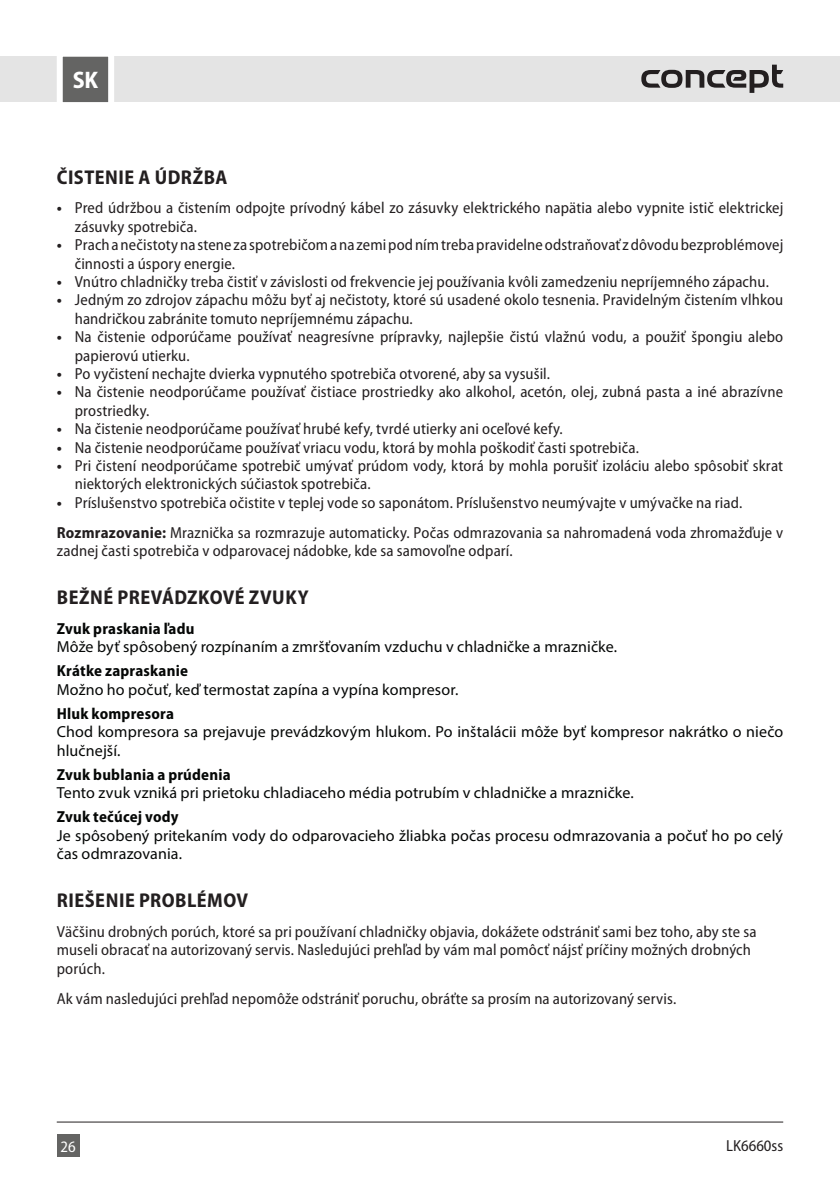
<style>
.page{position:relative;width:840px;height:1191px;background:#fff}
.page>*{position:absolute;margin:0;border:0;box-sizing:border-box;transform-origin:0 0}
.t1{font:700 semi-condensed 24px "Myriad Pro";color:#fff}
.t2{font:700 semi-condensed 20px "Myriad Pro";letter-spacing:.025em;color:#231f20}
.t3{font:semi-condensed 16px/18.4px "Myriad Pro";letter-spacing:.01em;color:#231f20}
.t4{font:16px/18.4px "Myriad Pro";letter-spacing:.005em;color:#050706}
.t5{font:700 semi-condensed 16px "Myriad Pro";letter-spacing:.015em;color:#050706}
.t6{font:semi-condensed 16px "Myriad Pro";color:#fff}
.s1{font-weight:700}
</style>
<div class="page">
<div style="left:0;top:57px;width:839px;height:45px;background:#e4e4e4"></div>
<div style="left:57px;top:1134px;width:22px;height:23px;background:#646463"></div>
<svg style="left:54px;top:56px;width:63px;height:47px;background:#909090"></svg>
<hr style="left:57px;top:1121px;width:725px;height:1px;background:#231f20">
<svg style="left:641px;top:65px;width:141px;height:28px"></svg>
<h1 class="t1" style="left:73px;top:67px;width:27px">SK</h1>
<p class="t2" style="left:57px;top:166px;width:172px">ČISTENIE A ÚDRŽBA</p>
<p class="t3" style="left:75px;top:199px;width:709px;text-indent:-18px"><span class="s1">•</span> Pred údržbou a čistením odpojte prívodný kábel zo zásuvky elektrického napätia alebo vypnite istič elektrickej zásuvky spotrebiča.</p>
<p class="t3" style="left:75px;top:236px;width:709px;text-indent:-18px"><span class="s1">•</span> Prach a nečistoty na stene za spotrebičom a na zemi pod ním treba pravidelne odstraňovať z dôvodu bezproblémovej činnosti a úspory energie.</p>
<p class="t3" style="left:57px;top:273px;width:713px"><span class="s1">•</span> Vnútro chladničky treba čistiť v závislosti od frekvencie jej používania kvôli zamedzeniu nepríjemného zápachu.</p>
<p class="t3" style="left:75px;top:291px;width:709px;text-indent:-18px"><span class="s1">•</span> Jedným zo zdrojov zápachu môžu byť aj nečistoty, ktoré sú usadené okolo tesnenia. Pravidelným čistením vlhkou handričkou zabránite tomuto nepríjemnému zápachu.</p>
<p class="t3" style="left:75px;top:328px;width:709px;text-indent:-18px"><span class="s1">•</span> Na čistenie odporúčame používať neagresívne prípravky, najlepšie čistú vlažnú vodu, a použiť špongiu alebo papierovú utierku.</p>
<p class="t3" style="left:57px;top:365px;width:494px"><span class="s1">•</span> Po vyčistení nechajte dvierka vypnutého spotrebiča otvorené, aby sa vysušil.</p>
<p class="t3" style="left:75px;top:383px;width:709px;text-indent:-18px"><span class="s1">•</span> Na čistenie neodporúčame používať čistiace prostriedky ako alkohol, acetón, olej, zubná pasta a iné abrazívne prostriedky.</p>
<p class="t3" style="left:57px;top:420px;width:507px"><span class="s1">•</span> Na čistenie neodporúčame používať hrubé kefy, tvrdé utierky ani oceľové kefy.</p>
<p class="t3" style="left:57px;top:438px;width:583px"><span class="s1">•</span> Na čistenie neodporúčame používať vriacu vodu, ktorá by mohla poškodiť časti spotrebiča.</p>
<p class="t3" style="left:75px;top:457px;width:709px;text-indent:-18px"><span class="s1">•</span> Pri čistení neodporúčame spotrebič umývať prúdom vody, ktorá by mohla porušiť izoláciu alebo spôsobiť skrat niektorých elektronických súčiastok spotrebiča.</p>
<p class="t3" style="left:57px;top:488px;width:727px;line-height:29.8px"><span class="s1">•</span> Príslušenstvo spotrebiča očistite v teplej vode so saponátom. Príslušenstvo neumývajte v umývačke na riad.<br><span class="s1">Rozmrazovanie:</span> Mraznička sa rozmrazuje automaticky. Počas odmrazovania sa nahromadená voda zhromažďuje v</p>
<p class="t3" style="left:57px;top:542px;width:457px">zadnej časti spotrebiča v odparovacej nádobke, kde sa samovoľne odparí.</p>
<p class="t2" style="left:57px;top:586px;width:253px">BEŽNÉ PREVÁDZKOVÉ ZVUKY</p>
<p class="t5" style="left:57px;top:619px;width:139px">Zvuk praskania ľadu</p>
<p class="t4" style="left:57px;top:637px;width:561px">Môže byť spôsobený rozpínaním a zmršťovaním vzduchu v chladničke a mrazničke.</p>
<p class="t5" style="left:57px;top:662px;width:133px">Krátke zapraskanie</p>
<p class="t4" style="left:57px;top:680px;width:403px">Možno ho počuť, keď termostat zapína a vypína kompresor.</p>
<p class="t5" style="left:57px;top:704px;width:119px">Hluk kompresora</p>
<p class="t4" style="left:57px;top:722px;width:727px">Chod kompresora sa prejavuje prevádzkovým hlukom. Po inštalácii môže byť kompresor nakrátko o niečo hlučnejší.</p>
<p class="t5" style="left:57px;top:765px;width:175px">Zvuk bublania a prúdenia</p>
<p class="t4" style="left:57px;top:783px;width:578px">Tento zvuk vzniká pri prietoku chladiaceho média potrubím v chladničke a mrazničke.</p>
<p class="t5" style="left:57px;top:808px;width:123px">Zvuk tečúcej vody</p>
<p class="t4" style="left:57px;top:825px;width:727px">Je spôsobený pritekaním vody do odparovacieho žliabka počas procesu odmrazovania a počuť ho po celý čas odmrazovania.</p>
<p class="t2" style="left:57px;top:889px;width:192px">RIEŠENIE PROBLÉMOV</p>
<p class="t3" style="left:57px;top:922px;width:701px">Väčšinu drobných porúch, ktoré sa pri používaní chladničky objavia, dokážete odstrániť sami bez toho, aby ste sa museli obracať na autorizovaný servis. Nasledujúci prehľad by vám mal pomôcť nájsť príčiny možných drobných porúch.</p>
<p class="t3" style="left:57px;top:989px;width:620px">Ak vám nasledujúci prehľad nepomôže odstrániť poruchu, obráťte sa prosím na autorizovaný servis.</p>
<p class="t6" style="left:60px;top:1138px;width:17px">26</p>
<p class="t3" style="left:725px;top:1136px;width:59px">LK6660ss</p>
</div>
